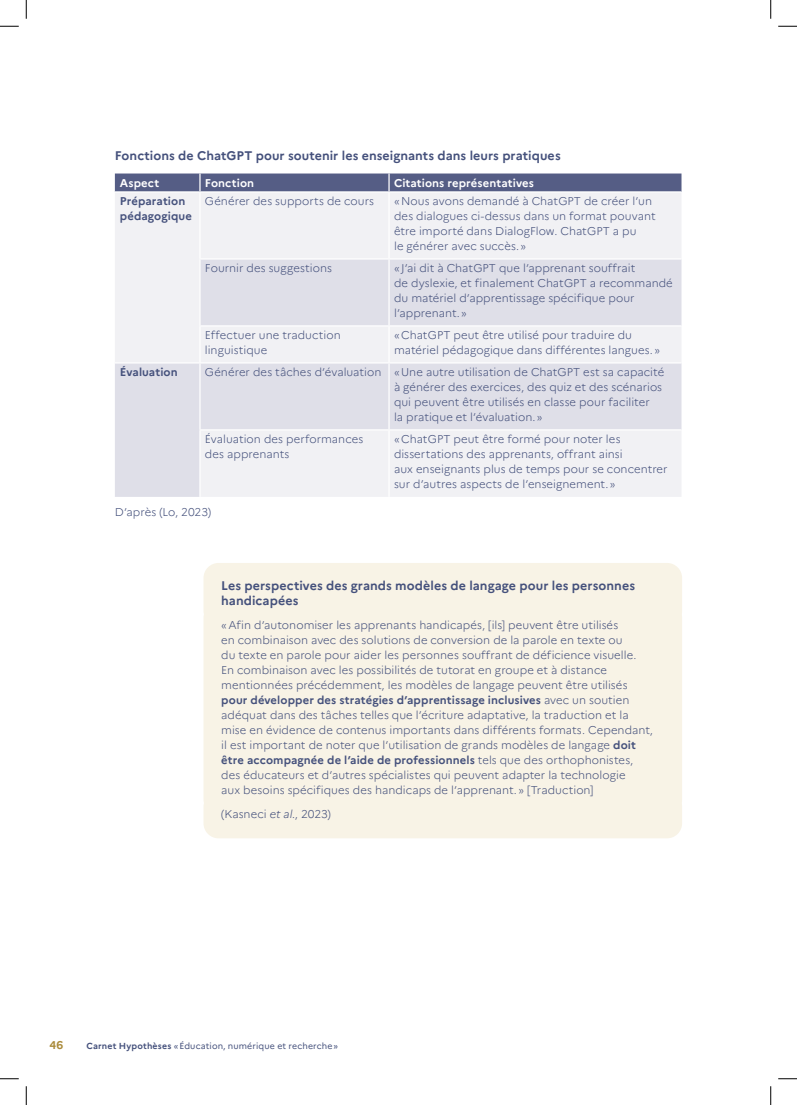
<style>
.page{position:relative;width:797px;height:1105px;background:#fff}
.page>*{position:absolute;margin:0;border:0;box-sizing:border-box;transform-origin:0 0}
.t1{font:700 12.5px/15px "Marianne";letter-spacing:.005em;color:#45517c}
.t2{font:300 11.25px/15px "Marianne";letter-spacing:.005em;color:#45517c}
.t3{font:700 11.25px "Marianne";letter-spacing:.01em;color:#fff}
.t4{font:700 11.25px/15px "Marianne";letter-spacing:.005em;color:#45517c}
.t5{font:700 11.25px "Marianne";color:#ab8c3c}
.t6{font:8.75px "Marianne";letter-spacing:.015em;color:#45517c}
.s1{font-weight:700}
.s2{font-style:italic}
</style>
<div class="page">
<div style="left:203px;top:563px;width:479px;height:63px;background:#f8f3e6;border-radius:15px"></div>
<div style="left:203px;top:603px;width:479px;height:211px;background:#f8f3e6;border-radius:15px"></div>
<div style="left:203px;top:792px;width:479px;height:46px;background:#f8f3e6;border-radius:15px"></div>
<div style="left:115px;top:193px;width:566px;height:66px;background:#f1f1f4"></div>
<svg style="left:115px;top:259px;width:566px;height:238px;fill:#dfdfe8"></svg>
<div style="left:115px;top:173px;width:566px;height:18px;background:#555d85"></div>
<hr style="left:199px;top:193px;width:1px;height:65px;background:#fff">
<hr style="left:388px;top:193px;width:1px;height:65px;background:#fff">
<hr style="left:199px;top:258px;width:190px;height:2px;background:#fff">
<hr style="left:199px;top:260px;width:1px;height:65px;background:#fff">
<hr style="left:389px;top:258px;width:292px;height:2px;background:#fff">
<hr style="left:388px;top:260px;width:1px;height:65px;background:#fff">
<hr style="left:199px;top:325px;width:190px;height:2px;background:#fff">
<hr style="left:199px;top:327px;width:1px;height:35px;background:#fff">
<hr style="left:389px;top:325px;width:292px;height:2px;background:#fff">
<hr style="left:388px;top:327px;width:1px;height:35px;background:#fff">
<hr style="left:115px;top:362px;width:85px;height:2px;background:#fff">
<hr style="left:200px;top:362px;width:189px;height:2px;background:#fff">
<hr style="left:199px;top:364px;width:1px;height:65px;background:#fff">
<hr style="left:389px;top:362px;width:292px;height:2px;background:#fff">
<hr style="left:388px;top:364px;width:1px;height:65px;background:#fff">
<hr style="left:199px;top:429px;width:190px;height:1px;background:#fff">
<hr style="left:199px;top:430px;width:1px;height:67px;background:#fff">
<hr style="left:389px;top:429px;width:292px;height:1px;background:#fff">
<hr style="left:388px;top:430px;width:1px;height:67px;background:#fff">
<svg style="left:0;top:25px;width:19px;height:2px"></svg>
<svg style="left:778px;top:25px;width:19px;height:2px"></svg>
<svg style="left:0;top:1078px;width:19px;height:1px"></svg>
<svg style="left:778px;top:1078px;width:19px;height:1px"></svg>
<svg style="left:25px;top:0;width:2px;height:19px"></svg>
<svg style="left:25px;top:1086px;width:2px;height:19px"></svg>
<svg style="left:770px;top:0;width:1px;height:19px"></svg>
<svg style="left:770px;top:1086px;width:1px;height:19px"></svg>
<p class="t1" style="left:115px;top:148px;width:447px">Fonctions de ChatGPT pour soutenir les enseignants dans leurs pratiques</p>
<p class="t3" style="left:120px;top:176px;width:41px">Aspect</p>
<p class="t3" style="left:205px;top:176px;width:51px">Fonction</p>
<p class="t3" style="left:394px;top:176px;width:141px">Citations représentatives</p>
<p class="t4" style="left:120px;top:194px;width:74px">Préparation pédagogique</p>
<p class="t2" style="left:205px;top:194px;width:171px">Générer des supports de cours</p>
<p class="t2" style="left:394px;top:194px;width:263px">«Nous avons demandé à ChatGPT de créer l’un des dialogues ci-dessus dans un format pouvant être importé dans DialogFlow. ChatGPT a pu<br>le générer avec succès.»</p>
<p class="t2" style="left:205px;top:261px;width:129px">Fournir des suggestions</p>
<p class="t2" style="left:394px;top:261px;width:280px">«J’ai dit à ChatGPT que l’apprenant souffrait<br>de dyslexie, et finalement ChatGPT a recommandé du matériel d’apprentissage spécifique pour l’apprenant.»</p>
<p class="t2" style="left:205px;top:328px;width:137px">Effectuer une traduction linguistique</p>
<p class="t2" style="left:394px;top:328px;width:267px">«ChatGPT peut être utilisé pour traduire du matériel pédagogique dans différentes langues.»</p>
<p class="t4" style="left:120px;top:365px;width:59px">Évaluation</p>
<p class="t2" style="left:394px;top:365px;width:272px;text-indent:-189px">Générer des tâches d’évaluation «Une autre utilisation de ChatGPT est sa capacité à générer des exercices, des quiz et des scénarios qui peuvent être utilisés en classe pour faciliter<br>la pratique et l’évaluation.»</p>
<p class="t2" style="left:205px;top:432px;width:160px">Évaluation des performances des apprenants</p>
<p class="t2" style="left:394px;top:432px;width:275px">«ChatGPT peut être formé pour noter les dissertations des apprenants, offrant ainsi<br>aux enseignants plus de temps pour se concentrer sur d’autres aspects de l’enseignement.»</p>
<p class="t2" style="left:115px;top:504px;width:98px">D’après (Lo, 2023)</p>
<p class="t1" style="left:221px;top:578px;width:415px">Les perspectives des grands modèles de langage pour les personnes handicapées</p>
<p class="t2" style="left:221px;top:617px;width:433px">«Afin d’autonomiser les apprenants handicapés, [ils] peuvent être utilisés<br>en combinaison avec des solutions de conversion de la parole en texte ou<br>du texte en parole pour aider les personnes souffrant de déficience visuelle.<br>En combinaison avec les possibilités de tutorat en groupe et à distance mentionnées précédemment, les modèles de langage peuvent être utilisés <span class="s1">pour développer des stratégies d’apprentissage inclusives</span> avec un soutien adéquat dans des tâches telles que l’écriture adaptative, la traduction et la mise en évidence de contenus importants dans différents formats. Cependant, il est important de noter que l’utilisation de grands modèles de langage <span class="s1">doit être accompagnée de l’aide de professionnels</span> tels que des orthophonistes, des éducateurs et d’autres spécialistes qui peuvent adapter la technologie<br>aux besoins spécifiques des handicaps de l’apprenant.» [Traduction]</p>
<p class="t2" style="left:221px;top:806px;width:111px">(Kasneci <span class="s2">et al.</span>, 2023)</p>
<p class="t5" style="left:49px;top:1038px;width:15px">46</p>
<p class="t6" style="left:86px;top:1041px;width:253px"><span class="s1">Carnet Hypothèses</span> «Éducation, numérique et recherche»</p>
</div>
